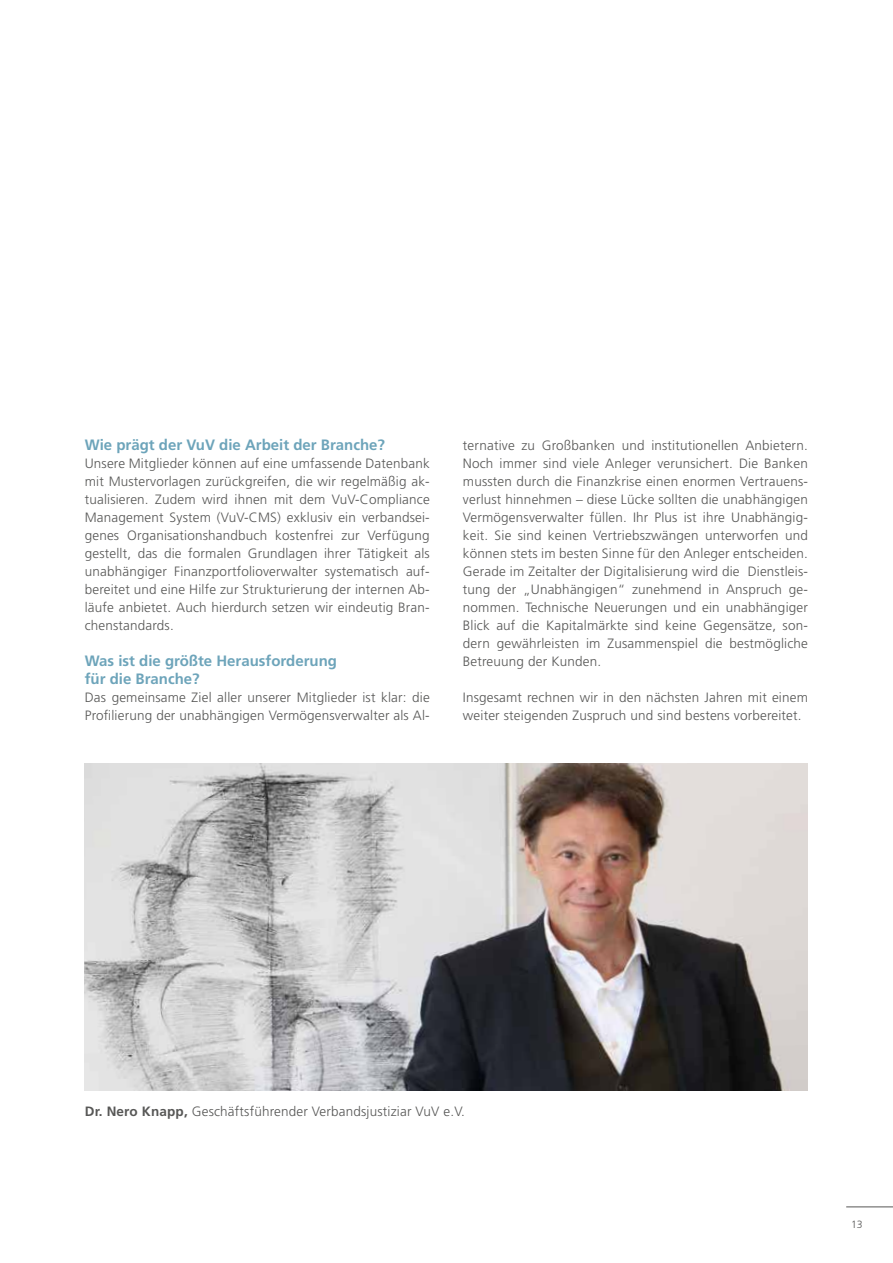
<style>
.page{position:relative;width:893px;height:1263px;background:#fff}
.page>*{position:absolute;margin:0;border:0;box-sizing:border-box;transform-origin:0 0}
.t1{font:700 15px/18px "Frutiger LT Std";color:#6da4ba}
.t2{font:300 13.5px/18px "Frutiger LT Std";letter-spacing:.015em;color:#575756;text-align:justify}
.t3{font:300 10.5px "Frutiger LT Std";color:#575756}
.s1{font-weight:700}
</style>
<div class="page">
<hr style="left:846px;top:1206px;width:47px;height:1px;background:#575756">
<img style="left:85px;top:763px;width:723px;height:328px">
<p class="t1" style="left:85px;top:436px;width:302px">Wie prägt der VuV die Arbeit der Branche?</p>
<p class="t2" style="left:85px;top:455px;width:347px">Unsere Mitglieder können auf eine umfassende Datenbank mit Mustervorlagen zurückgreifen, die wir regelmäßig ak&shy;tualisieren. Zudem wird ihnen mit dem VuV-Compliance Management System (VuV-CMS) exklusiv ein verbandsei&shy;genes Organisationshandbuch kostenfrei zur Verfügung gestellt, das die formalen Grundlagen ihrer Tätigkeit als unabhängiger Finanzportfolioverwalter systematisch auf&shy;bereitet und eine Hilfe zur Strukturierung der internen Ab&shy;läufe anbietet. Auch hierdurch setzen wir eindeutig Bran&shy;chenstandards.</p>
<p class="t1" style="left:85px;top:652px;width:254px">Was ist die größte Herausforderung für die Branche?</p>
<p class="t2" style="left:85px;top:689px;width:347px">Das gemeinsame Ziel aller unserer Mitglieder ist klar: die<br>Profilierung der unabhängigen Vermögensverwalter als Al-</p>
<p class="t2" style="left:463px;top:437px;width:347px">ternative zu Großbanken und institutionellen Anbietern.<br>Noch immer sind viele Anleger verunsichert. Die Banken mussten durch die Finanzkrise einen enormen Vertrauens&shy;verlust hinnehmen – diese Lücke sollten die unabhängigen Vermögensverwalter füllen. Ihr Plus ist ihre Unabhängig&shy;keit. Sie sind keinen Vertriebszwängen unterworfen und können stets im besten Sinne für den Anleger entscheiden.<br>Gerade im Zeitalter der Digitalisierung wird die Dienstleis&shy;tung der „Unabhängigen“ zunehmend in Anspruch ge&shy;nommen. Technische Neuerungen und ein unabhängiger Blick auf die Kapitalmärkte sind keine Gegensätze, son&shy;dern gewährleisten im Zusammenspiel die bestmögliche Betreuung der Kunden.</p>
<p class="t2" style="left:463px;top:688px;width:347px">Insgesamt rechnen wir in den nächsten Jahren mit einem weiter steigenden Zuspruch und sind bestens vorbereitet.</p>
<p class="t2" style="left:85px;top:1103px;width:382px"><span class="s1">Dr. Nero Knapp,</span> Geschäftsführender Verbandsjustiziar VuV e.V.</p>
<p class="t3" style="left:851px;top:1219px;width:13px">13</p>
</div>
